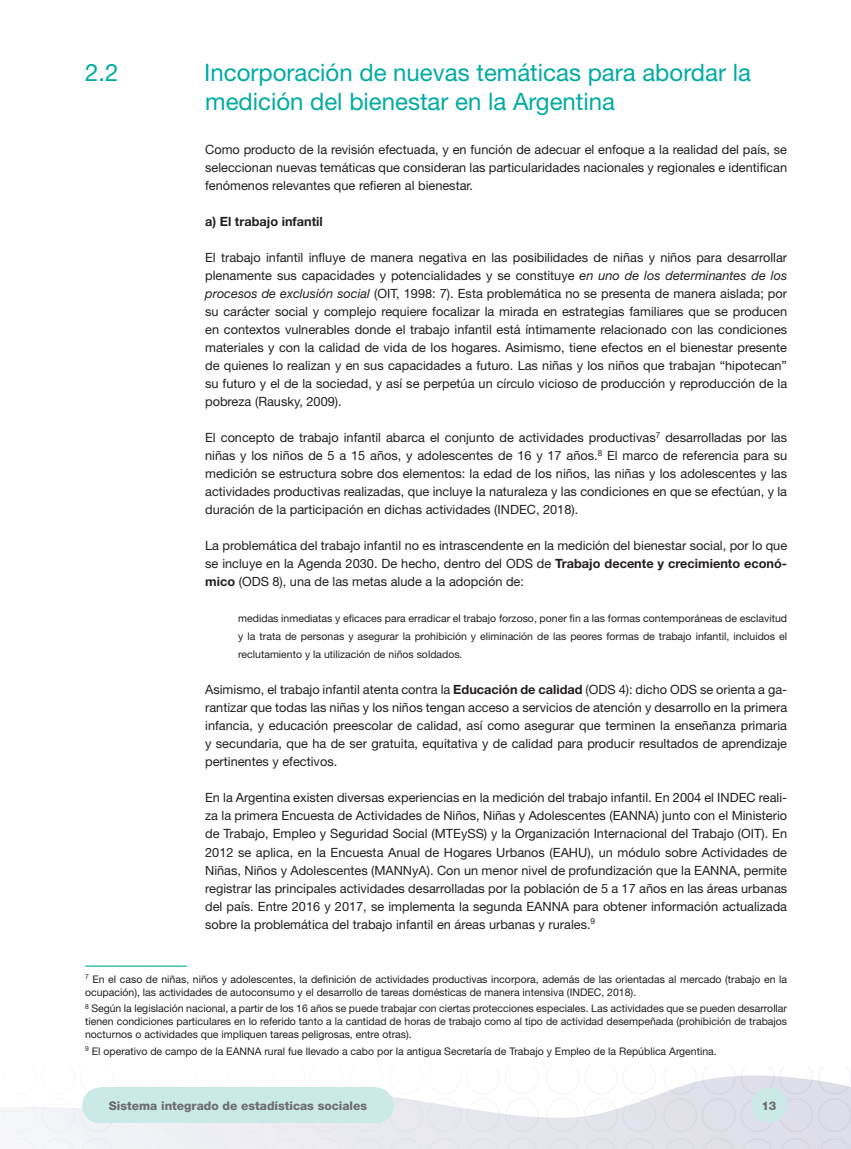
<style>
.page{position:relative;width:851px;height:1149px;background:#fff}
.page>*{position:absolute;margin:0;border:0;box-sizing:border-box;transform-origin:0 0}
.H2_n{font:24px/28.8px "Helvetica Neue LT Std";color:#00aba2}
.texto{font:12.75px/18px "Helvetica Neue LT Std";color:#231f20;text-align:justify}
.t1{font:700 12.75px "Helvetica Neue LT Std";color:#231f20}
.t2{font:800 12px "Helvetica Neue LT Std";color:#6c6d70}
.llamada{font:10.5px/12.6px "Helvetica Neue LT Std";color:#231f20}
.citas{font:10.5px/18px "Helvetica Neue LT Std";color:#231f20;text-align:justify}
.s1{font-style:italic}
.s2{font-weight:700}
</style>
<div class="page">
<svg style="left:118px;top:1066px;width:732px;height:82px"></svg>
<div style="left:2px;top:1107px;width:112px;height:41px;background:#f4f5f7"></div>
<div style="left:751px;top:1087px;width:36px;height:36px;background:#cbe9e7;border-radius:50%"></div>
<div style="left:82px;top:1087px;width:36px;height:36px;background:#cbe9e7;border-radius:50%"></div>
<div style="left:358px;top:1087px;width:36px;height:36px;background:#cbe9e7;border-radius:50%"></div>
<div style="left:100px;top:1087px;width:276px;height:36px;background:#cbe9e7"></div>
<hr style="left:85px;top:965px;width:102px;height:1px;background:#00aba2">
<p class="H2_n" style="left:85px;top:58px;width:35px">2.2</p>
<p class="H2_n" style="left:204px;top:58px;width:548px">Incorporación de nuevas temáticas para abordar la medición del bienestar en la Argentina</p>
<p class="texto" style="left:205px;top:140px;width:583px">Como producto de la revisión efectuada, y en función de adecuar el enfoque a la realidad del país, se seleccionan nuevas temáticas que consideran las particularidades nacionales y regionales e identifican fenómenos relevantes que refieren al bienestar.</p>
<p class="t1" style="left:205px;top:213px;width:119px">a) El trabajo infantil</p>
<p class="texto" style="left:205px;top:248px;width:583px">El trabajo infantil influye de manera negativa en las posibilidades de niñas y niños para desarrollar plenamente sus capacidades y potencialidades y se constituye <span class="s1">en uno de los determinantes de los procesos de exclusión social</span> (OIT, 1998: 7). Esta problemática no se presenta de manera aislada; por su carácter social y complejo requiere focalizar la mirada en estrategias familiares que se producen en contextos vulnerables donde el trabajo infantil está íntimamente relacionado con las condiciones materiales y con la calidad de vida de los hogares. Asimismo, tiene efectos en el bienestar presente de quienes lo realizan y en sus capacidades a futuro. Las niñas y los niños que trabajan “hipotecan” su futuro y el de la sociedad, y así se perpetúa un círculo vicioso de producción y reproducción de la pobreza (Rausky, 2009).</p>
<p class="texto" style="left:205px;top:428px;width:583px">El concepto de trabajo infantil abarca el conjunto de actividades productivas<sup>7</sup> desarrolladas por las niñas y los niños de 5 a 15 años, y adolescentes de 16 y 17 años.<sup>8</sup> El marco de referencia para su medición se estructura sobre dos elementos: la edad de los niños, las niñas y los adolescentes y las actividades productivas realizadas, que incluye la naturaleza y las condiciones en que se efectúan, y la duración de la participación en dichas actividades (INDEC, 2018).</p>
<p class="texto" style="left:205px;top:536px;width:583px">La problemática del trabajo infantil no es intrascendente en la medición del bienestar social, por lo que se incluye en la Agenda 2030. De hecho, dentro del ODS de <span class="s2">Trabajo decente y crecimiento econó&shy;mico</span> (ODS 8), una de las metas alude a la adopción de:</p>
<p class="citas" style="left:238px;top:609px;width:550px">medidas inmediatas y eficaces para erradicar el trabajo forzoso, poner fin a las formas contemporáneas de esclavitud y la trata de personas y asegurar la prohibición y eliminación de las peores formas de trabajo infantil, incluidos el reclutamiento y la utilización de niños soldados<span class="s1">.</span></p>
<p class="texto" style="left:205px;top:680px;width:583px">Asimismo, el trabajo infantil atenta contra la <span class="s2">Educación de calidad</span> (ODS 4): dicho ODS se orienta a ga&shy;rantizar que todas las niñas y los niños tengan acceso a servicios de atención y desarrollo en la primera infancia, y educación preescolar de calidad, así como asegurar que terminen la enseñanza primaria y secundaria, que ha de ser gratuita, equitativa y de calidad para producir resultados de aprendizaje pertinentes y efectivos.</p>
<p class="texto" style="left:205px;top:788px;width:583px">En la Argentina existen diversas experiencias en la medición del trabajo infantil. En 2004 el INDEC reali&shy;za la primera Encuesta de Actividades de Niños, Niñas y Adolescentes (EANNA) junto con el Ministerio de Trabajo, Empleo y Seguridad Social (MTEySS) y la Organización Internacional del Trabajo (OIT). En 2012 se aplica, en la Encuesta Anual de Hogares Urbanos (EAHU), un módulo sobre Actividades de Niñas, Niños y Adolescentes (MANNyA). Con un menor nivel de profundización que la EANNA, permite registrar las principales actividades desarrolladas por la población de 5 a 17 años en las áreas urbanas del país. Entre 2016 y 2017, se implementa la segunda EANNA para obtener información actualizada sobre la problemática del trabajo infantil en áreas urbanas y rurales.<sup>9</sup></p>
<p class="llamada" style="left:85px;top:972px;width:703px"><sup>7</sup> En el caso de niñas, niños y adolescentes, la definición de actividades productivas incorpora, además de las orientadas al mercado (trabajo en la ocupación), las actividades de autoconsumo y el desarrollo de tareas domésticas de manera intensiva (INDEC, 2018).</p>
<p class="llamada" style="left:85px;top:1001px;width:703px;text-align:justify"><sup>8</sup> Según la legislación nacional, a partir de los 16 años se puede trabajar con ciertas protecciones especiales. Las actividades que se pueden desarrollar tienen condiciones particulares en lo referido tanto a la cantidad de horas de trabajo como al tipo de actividad desempeñada (prohibición de trabajos nocturnos o actividades que impliquen tareas peligrosas, entre otras).</p>
<p class="llamada" style="left:85px;top:1043px;width:633px"><sup>9</sup> El operativo de campo de la EANNA rural fue llevado a cabo por la antigua Secretaría de Trabajo y Empleo de la República Argentina.</p>
<p class="t2" style="left:109px;top:1097px;width:260px">Sistema integrado de estadísticas sociales</p>
<p class="t2" style="left:761px;top:1097px;width:17px">13</p>
</div>
